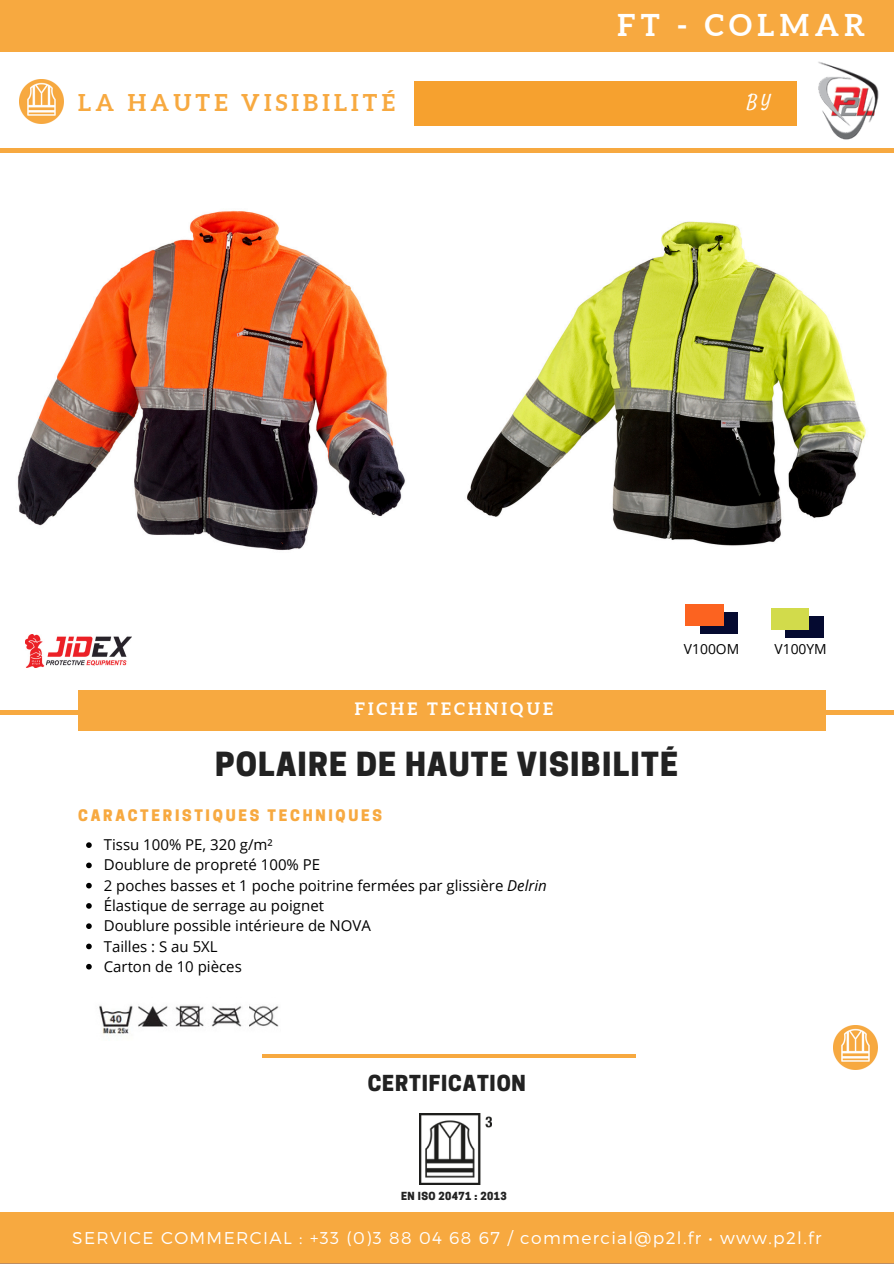
<style>
.page{position:relative;width:894px;height:1264px;background:#fff}
.page>*{position:absolute;margin:0;border:0;box-sizing:border-box;transform-origin:0 0}
.t1{font:800 31.2px "Cooper Hewitt";letter-spacing:.04em;color:#222}
.t2{font:700 30px "Aleo";letter-spacing:.18em;color:#fff}
.t3{font:700 23.1px "Aleo";letter-spacing:.18em;color:#f7a940}
.t4{font:800 20.7px "Cooper Hewitt";letter-spacing:.04em;color:#222}
.t5{font:18px "Satisfy";color:#fff}
.t6{font:300 17.1px "Montserrat";letter-spacing:.08em;color:#fff}
.t7{font:700 17.1px "Aleo";letter-spacing:.18em;color:#fff}
.t8{font:15px "Open Sans";color:#000}
.t9{font:800 15px "Cooper Hewitt";letter-spacing:.18em;color:#f7a940}
.t10{font:13.8px "Open Sans";color:#000}
.t11{font:800 10.5px "Cooper Hewitt";letter-spacing:.04em;color:#222}
.s1{font-style:italic}
</style>
<div class="page">
<div style="left:0;top:710px;width:893px;height:5px;background:#f7a940"></div>
<div style="left:78px;top:690px;width:747px;height:40px;background:#f7a940"></div>
<hr style="left:262px;top:1054px;width:374px;height:3px;background:#f7a940">
<div style="left:0;top:1212px;width:893px;height:51px;background:#f7a940"></div>
<div style="left:0;top:0;width:893px;height:52px;background:#f7a940"></div>
<hr style="left:0;top:1263px;width:893px;height:1px;background:#be8d60">
<div style="left:0;top:148px;width:893px;height:5px;background:#f7a940"></div>
<img style="left:818px;top:62px;width:61px;height:78px">
<img style="left:25px;top:634px;width:106px;height:33px">
<img style="left:20px;top:80px;width:44px;height:43px">
<div style="left:414px;top:82px;width:382px;height:44px;background:#f6a12f"></div>
<img style="left:833px;top:1025px;width:43px;height:43px">
<img style="left:419px;top:1113px;width:72px;height:71px">
<img style="left:99px;top:1004px;width:180px;height:32px">
<div style="left:785px;top:616px;width:38px;height:22px;background:#050a30"></div>
<div style="left:770px;top:608px;width:38px;height:21px;background:#d2db4b"></div>
<div style="left:699px;top:612px;width:38px;height:22px;background:#050a30"></div>
<div style="left:685px;top:604px;width:37px;height:21px;background:#fc6320"></div>
<img style="left:467px;top:221px;width:399px;height:325px">
<img style="left:17px;top:210px;width:388px;height:341px">
<svg style="left:86px;top:842px;width:6px;height:6px"></svg>
<svg style="left:86px;top:862px;width:6px;height:6px"></svg>
<svg style="left:86px;top:882px;width:6px;height:6px"></svg>
<svg style="left:86px;top:903px;width:6px;height:5px"></svg>
<svg style="left:86px;top:923px;width:6px;height:6px"></svg>
<svg style="left:86px;top:943px;width:6px;height:6px"></svg>
<svg style="left:86px;top:963px;width:6px;height:6px"></svg>
<p class="t2" style="left:617px;top:7px;width:249px">FT - COLMAR</p>
<h5 class="t3" style="left:78px;top:89px;width:318px">LA HAUTE VISIBILITÉ</h5>
<h2 class="t5" style="left:746px;top:90px;width:25px">BY</h2>
<h4 class="t7" style="left:354px;top:699px;width:200px">FICHE TECHNIQUE</h4>
<p class="t10" style="left:683px;top:639px;width:57px">V100OM</p>
<p class="t10" style="left:774px;top:639px;width:54px">V100YM</p>
<p class="t1" style="left:215px;top:752px;width:464px">POLAIRE DE HAUTE VISIBILITÉ</p>
<h1 class="t9" style="left:78px;top:809px;width:305px">CARACTERISTIQUES TECHNIQUES</h1>
<p class="t8" style="left:104px;top:834px;width:170px">Tissu 100% PE, 320 g/m²</p>
<p class="t8" style="left:104px;top:854px;width:218px">Doublure de propreté 100% PE</p>
<p class="t8" style="left:104px;top:874px;width:444px">2 poches basses et 1 poche poitrine fermées par glissière <span class="s1">Delrin</span></p>
<p class="t8" style="left:104px;top:895px;width:222px">Élastique de serrage au poignet</p>
<p class="t8" style="left:104px;top:915px;width:268px">Doublure possible intérieure de NOVA</p>
<p class="t8" style="left:104px;top:935px;width:115px">Tailles : S au 5XL</p>
<p class="t8" style="left:104px;top:955px;width:140px">Carton de 10 pièces</p>
<p class="t4" style="left:367px;top:1074px;width:159px">CERTIFICATION</p>
<p class="t11" style="left:401px;top:1191px;width:107px">EN ISO 20471 : 2013</p>
<p class="t6" style="left:72px;top:1227px;width:750px">SERVICE COMMERCIAL : +33 (0)3 88 04 68 67 / commercial@p2l.fr • www.p2l.fr</p>
</div>
